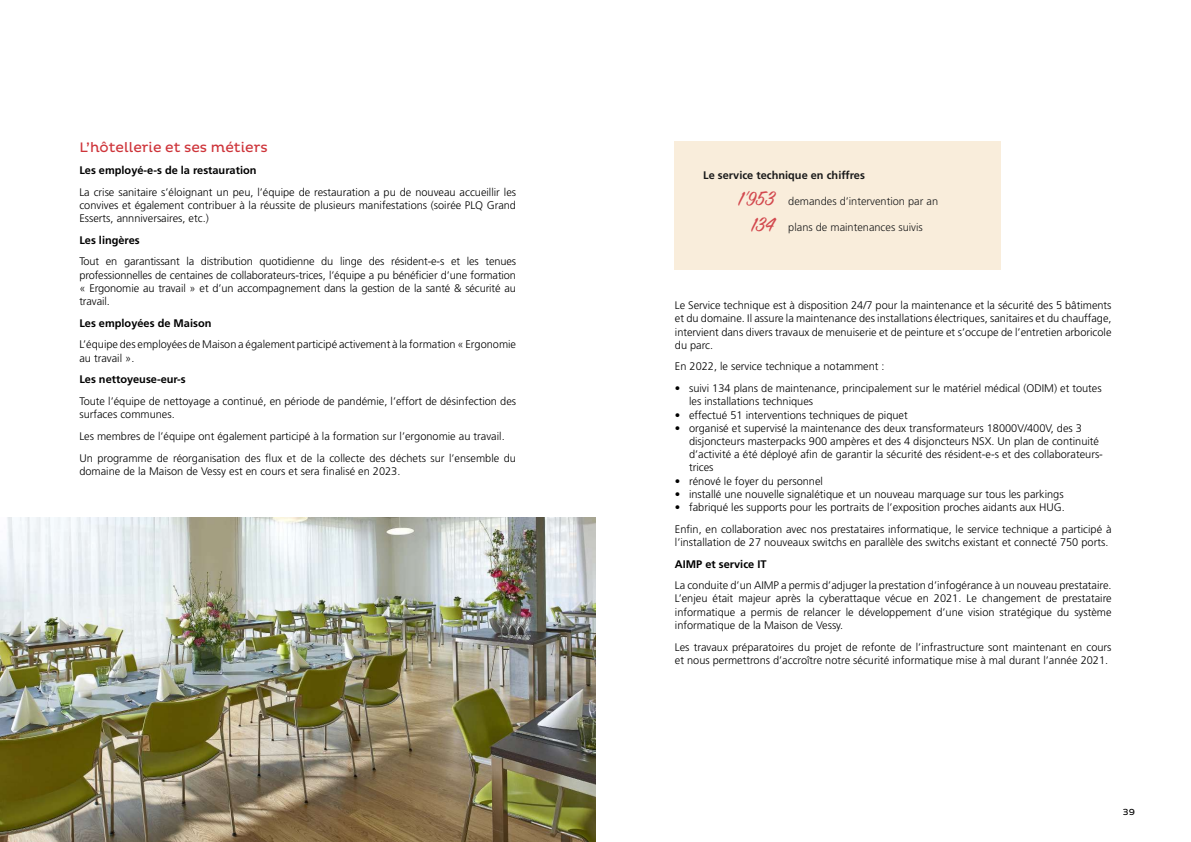
<style>
.page{position:relative;width:1191px;height:842px;background:#fff}
.page>*{position:absolute;margin:0;border:0;box-sizing:border-box;transform-origin:0 0}
.t1{font:14px "Pluto";color:#ce343a}
.t2{font:300 11px/13.2px "Frutiger";color:#000}
.t3{font:700 11px "Frutiger";color:#000}
.t4{font:9px "Pluto";color:#000}
.s1{font-family:"Sign Painter House Script";font-weight:400;font-size:22px;color:#ce343a}
</style>
<div class="page">
<img style="left:0;top:517px;width:595px;height:325px">
<div style="left:675px;top:142px;width:326px;height:128px;background:#f9ecd8"></div>
<p class="t1" style="left:79px;top:140px;width:190px">L’hôtellerie et ses métiers</p>
<p class="t3" style="left:79px;top:164px;width:179px">Les employé-e-s de la restauration</p>
<p class="t2" style="left:79px;top:185px;width:438px;text-align:justify">La crise sanitaire s’éloignant un peu, l’équipe de restauration a pu de nouveau accueillir les convives et également contribuer à la réussite de plusieurs manifestations (soirée PLQ Grand Esserts, annniversaires, etc.)</p>
<p class="t3" style="left:79px;top:233px;width:62px">Les lingères</p>
<p class="t2" style="left:79px;top:255px;width:438px;text-align:justify">Tout en garantissant la distribution quotidienne du linge des résident-e-s et les tenues professionnelles de centaines de collaborateurs-trices, l’équipe a pu bénéficier d’une formation « Ergonomie au travail » et d’un accompagnement dans la gestion de la santé &amp; sécurité au travail.</p>
<p class="t3" style="left:79px;top:316px;width:134px">Les employées de Maison</p>
<p class="t2" style="left:79px;top:338px;width:438px">L’équipe des employées de Maison a également participé activement à la formation « Ergonomie au travail ».</p>
<p class="t3" style="left:79px;top:373px;width:108px">Les nettoyeuse-eur-s</p>
<p class="t2" style="left:79px;top:395px;width:438px">Toute l’équipe de nettoyage a continué, en période de pandémie, l’effort de désinfection des surfaces communes.</p>
<p class="t2" style="left:79px;top:425px;width:438px;line-height:21.7px">Les membres de l’équipe ont également participé à la formation sur l’ergonomie au travail.<br>Un programme de réorganisation des flux et de la collecte des déchets sur l’ensemble du</p>
<p class="t2" style="left:79px;top:464px;width:322px">domaine de la Maison de Vessy est en cours et sera finalisé en 2023.</p>
<p class="t3" style="left:703px;top:168px;width:163px">Le service technique en chiffres</p>
<p class="t2" style="left:738px;top:195px;width:201px"><span class="s1">1’953</span> demandes d’intervention par an</p>
<p class="t2" style="left:751px;top:221px;width:173px"><span class="s1">134</span> plans de maintenances suivis</p>
<p class="t2" style="left:675px;top:299px;width:438px;text-align:justify">Le Service technique est à disposition 24/7 pour la maintenance et la sécurité des 5 bâtiments et du domaine. Il assure la maintenance des installations électriques, sanitaires et du chauffage, intervient dans divers travaux de menuiserie et de peinture et s’occupe de l’entretien arboricole du parc.</p>
<p class="t2" style="left:675px;top:360px;width:211px">En 2022, le service technique a notamment :</p>
<p class="t2" style="left:689px;top:382px;width:414px;text-indent:-14px">• suivi 134 plans de maintenance, principalement sur le matériel médical (ODIM) et toutes les installations techniques</p>
<p class="t2" style="left:675px;top:408px;width:234px">• effectué 51 interventions techniques de piquet</p>
<p class="t2" style="left:689px;top:421px;width:415px;text-indent:-14px">• organisé et supervisé la maintenance des deux transformateurs 18000V/400V, des 3 disjoncteurs masterpacks 900 ampères et des 4 disjoncteurs NSX. Un plan de continuité d’activité a été déployé afin de garantir la sécurité des résident-e-s et des collaborateurs&shy;trices</p>
<p class="t2" style="left:675px;top:474px;width:150px">• rénové le foyer du personnel</p>
<p class="t2" style="left:675px;top:487px;width:390px">• installé une nouvelle signalétique et un nouveau marquage sur tous les parkings</p>
<p class="t2" style="left:675px;top:496px;width:438px;line-height:21.7px">• fabriqué les supports pour les portraits de l’exposition proches aidants aux HUG.<br>Enfin, en collaboration avec nos prestataires informatique, le service technique a participé à</p>
<p class="t2" style="left:675px;top:535px;width:435px">l’installation de 27 nouveaux switchs en parallèle des switchs existant et connecté 750 ports.</p>
<p class="t3" style="left:675px;top:557px;width:93px">AIMP et service IT</p>
<p class="t2" style="left:675px;top:579px;width:438px;text-align:justify">La conduite d’un AIMP a permis d’adjuger la prestation d’infogérance à un nouveau prestataire.<br>L’enjeu était majeur après la cyberattaque vécue en 2021. Le changement de prestataire informatique a permis de relancer le développement d’une vision stratégique du système informatique de la Maison de Vessy.</p>
<p class="t2" style="left:675px;top:640px;width:438px">Les travaux préparatoires du projet de refonte de l’infrastructure sont maintenant en cours et nous permettrons d’accroître notre sécurité informatique mise à mal durant l’année 2021.</p>
<p class="t4" style="left:1123px;top:807px;width:14px">39</p>
</div>
